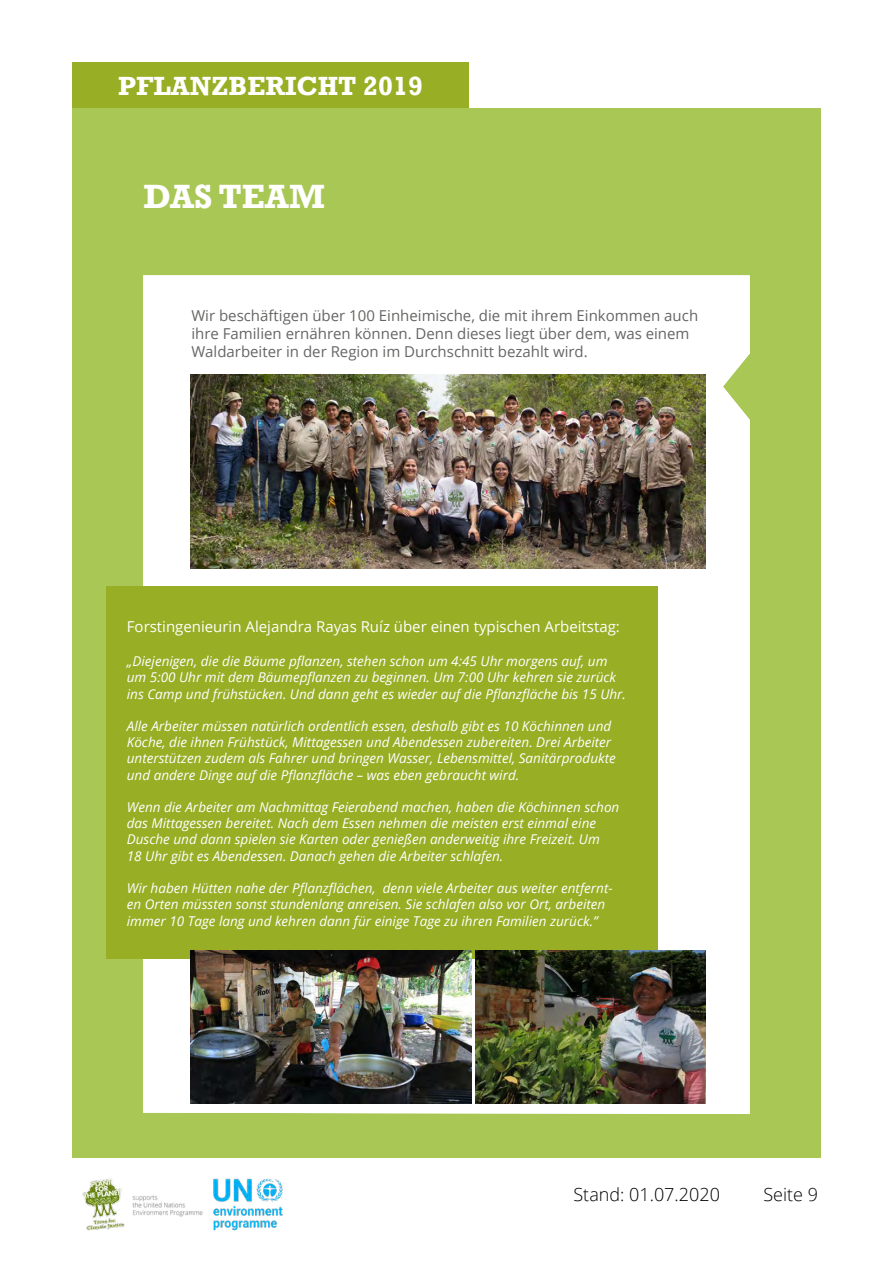
<style>
.page{position:relative;width:893px;height:1263px;background:#fff}
.page>*{position:absolute;margin:0;border:0;box-sizing:border-box;transform-origin:0 0}
.t1{font:700 34.5px "Rockwell";color:#fff}
.t2{font:700 27px "Rockwell";color:#fff}
.t3{font:300 18px "Open Sans";color:#000}
.t4{font:15px/18px "Open Sans";color:#656664}
.t5{font:15px "Open Sans";color:#fff}
.t6{font:italic 13.5px/16.2px "Open Sans";color:#fff}
</style>
<div class="page">
<img style="left:82px;top:1178px;width:201px;height:53px">
<div style="left:72px;top:108px;width:749px;height:1050px;background:#a9c755"></div>
<div style="left:72px;top:63px;width:397px;height:45px;background:#97ae25"></div>
<div style="left:143px;top:275px;width:607px;height:839px;background:#fff"></div>
<img style="left:191px;top:375px;width:515px;height:193px">
<div style="left:106px;top:587px;width:552px;height:372px;background:#97ae25"></div>
<img style="left:191px;top:950px;width:281px;height:154px">
<img style="left:476px;top:950px;width:230px;height:154px">
<h2 class="t2" style="left:118px;top:70px;width:306px">PFLANZBERICHT 2019</h2>
<h1 class="t1" style="left:144px;top:176px;width:183px">DAS TEAM</h1>
<p class="t4" style="left:191px;top:306px;width:508px">Wir beschäftigen über 100 Einheimische, die mit ihrem Einkommen auch ihre Familien ernähren können. Denn dieses liegt über dem, was einem<br>Waldarbeiter in der Region im Durchschnitt bezahlt wird.</p>
<p class="t5" style="left:127px;top:616px;width:495px">Forstingenieurin Alejandra Rayas Ruíz über einen typischen Arbeitstag:</p>
<p class="t6" style="left:127px;top:653px;width:501px">„Diejenigen, die die Bäume pflanzen, stehen schon um 4:45 Uhr morgens auf, um um 5:00 Uhr mit dem Bäumepflanzen zu beginnen. Um 7:00 Uhr kehren sie zurück ins Camp und frühstücken. Und dann geht es wieder auf die Pflanzfläche bis 15 Uhr.</p>
<p class="t6" style="left:127px;top:718px;width:490px">Alle Arbeiter müssen natürlich ordentlich essen, deshalb gibt es 10 Köchinnen und Köche, die ihnen Frühstück, Mittagessen und Abendessen zubereiten. Drei Arbeiter unterstützen zudem als Fahrer und bringen Wasser, Lebensmittel, Sanitärprodukte und andere Dinge auf die Pflanzfläche – was eben gebraucht wird.</p>
<p class="t6" style="left:127px;top:799px;width:494px">Wenn die Arbeiter am Nachmittag Feierabend machen, haben die Köchinnen schon das Mittagessen bereitet. Nach dem Essen nehmen die meisten erst einmal eine Dusche und dann spielen sie Karten oder genießen anderweitig ihre Freizeit. Um<br>18 Uhr gibt es Abendessen. Danach gehen die Arbeiter schlafen.</p>
<p class="t6" style="left:127px;top:880px;width:487px">Wir haben Hütten nahe der Pflanzflächen, denn viele Arbeiter aus weiter entfernt&shy;en Orten müssten sonst stundenlang anreisen. Sie schlafen also vor Ort, arbeiten immer 10 Tage lang und kehren dann für einige Tage zu ihren Familien zurück.”</p>
<h3 class="t3" style="left:573px;top:1182px;width:148px">Stand: 01.07.2020</h3>
<h3 class="t3" style="left:763px;top:1182px;width:56px">Seite 9</h3>
</div>
